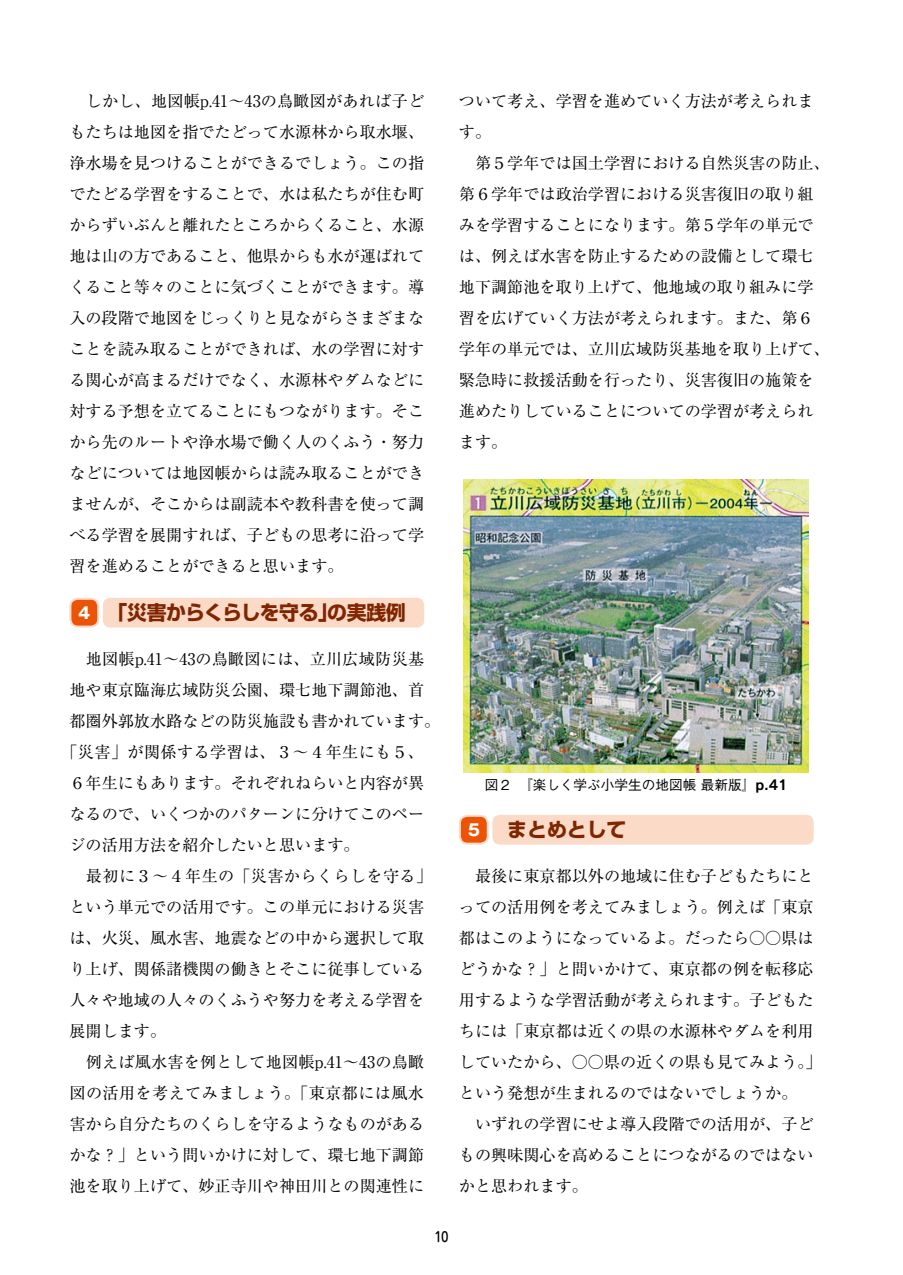
<style>
.page{position:relative;width:903px;height:1275px;background:#fff}
.page>*{position:absolute;margin:0;border:0;box-sizing:border-box;transform-origin:0 0}
.t1{font:700 19.78px "Shin Go Pro";letter-spacing:-.015em;color:#7f2500}
.t2{font:16.1px/31px "Ryumin Pro";color:#000}
.t3{font:16.1px "Ryumin Pro";letter-spacing:.025em;color:#000}
.t4{font:700 16.1px "Gothic MB101 Pro";color:#fff}
.t5{font:500 13.65px "Gothic BBB Pro";color:#000}
.t6{font:500 13.65px "Jun 34 Pro";color:#000}
.s1{font-family:"Gothic MB101 Pro";font-size:16.1px;color:#fff}
.s2{font-family:"Rodin Pro B";font-weight:400}
</style>
<div class="page">
<div style="left:70px;top:599px;width:28px;height:28px;background:#ea5404;border-radius:7px"></div>
<div style="left:69px;top:598px;width:30px;height:30px;border:2px solid #fbdac8;border-radius:7px"></div>
<div style="left:103px;top:598px;width:321px;height:30px;background:#fbdac8;border-radius:7px"></div>
<div style="left:460px;top:816px;width:28px;height:28px;background:#ea5404;border-radius:7px"></div>
<div style="left:459px;top:815px;width:30px;height:30px;border:2px solid #fbdac8;border-radius:7px"></div>
<div style="left:492px;top:815px;width:322px;height:30px;background:#fbdac8;border-radius:7px"></div>
<img style="left:464px;top:480px;width:345px;height:293px">
<p class="t2" style="left:69px;top:85px;width:356px;text-align:justify">　しかし、地図帳p.41〜43の鳥瞰図があれば子どもたちは地図を指でたどって水源林から取水堰、浄水場を見つけることができるでしょう。この指でたどる学習をすることで､水は私たちが住む町からずいぶんと離れたところからくること、水源地は山の方であること､他県からも水が運ばれてくること等々のことに気づくことができます。導入の段階で地図をじっくりと見ながらさまざまなことを読み取ることができれば､水の学習に対する関心が高まるだけでなく､水源林やダムなどに対する予想を立てることにもつながります。そこから先のルートや浄水場で働く人のくふう・努力などについては地図帳からは読み取ることができませんが、そこからは副読本や教科書を使って調べる学習を展開すれば､子どもの思考に沿って学習を進めることができると思います。</p>
<p class="t1" style="left:78px;top:597px;width:329px"><span class="s1">4</span> 「災害からくらしを守る」の実践例</p>
<p class="t2" style="left:69px;top:643px;width:356px">　地図帳p.41〜43の鳥瞰図には、立川広域防災基</p>
<p class="t2" style="left:69px;top:674px;width:356px">地や東京臨海広域防災公園、環七地下調節池、首</p>
<p class="t2" style="left:69px;top:705px;width:372px">都圏外郭放水路などの防災施設も書かれています。</p>
<p class="t3" style="left:61px;top:740px;width:364px">「災害」が関係する学習は､３〜４年生にも５、</p>
<p class="t2" style="left:69px;top:767px;width:356px">６年生にもあります。それぞれねらいと内容が異</p>
<p class="t2" style="left:69px;top:798px;width:356px">なるので、いくつかのパターンに分けてこのペー</p>
<p class="t2" style="left:69px;top:829px;width:292px">ジの活用方法を紹介したいと思います。</p>
<p class="t3" style="left:69px;top:864px;width:364px">　最初に３〜４年生の「災害からくらしを守る」</p>
<p class="t2" style="left:69px;top:891px;width:356px">という単元での活用です。この単元における災害</p>
<p class="t2" style="left:69px;top:922px;width:356px">は､火災、風水害、地震などの中から選択して取</p>
<p class="t2" style="left:69px;top:953px;width:356px">り上げ、関係諸機関の働きとそこに従事している</p>
<p class="t2" style="left:69px;top:984px;width:356px">人々や地域の人々のくふうや努力を考える学習を</p>
<p class="t2" style="left:69px;top:1015px;width:98px">展開します。</p>
<p class="t2" style="left:69px;top:1046px;width:356px">　例えば風水害を例として地図帳p.41〜43の鳥瞰</p>
<p class="t3" style="left:69px;top:1081px;width:356px">図の活用を考えてみましょう。「東京都には風水</p>
<p class="t2" style="left:69px;top:1108px;width:356px">害から自分たちのくらしを守るようなものがある</p>
<p class="t2" style="left:69px;top:1139px;width:356px">かな？」という問いかけに対して、環七地下調節</p>
<p class="t2" style="left:69px;top:1170px;width:356px">池を取り上げて、妙正寺川や神田川との関連性に</p>
<p class="t2" style="left:459px;top:85px;width:372px">ついて考え、学習を進めていく方法が考えられます。<br>　第５学年では国土学習における自然災害の防止、第６学年では政治学習における災害復旧の取り組みを学習することになります。第５学年の単元では、例えば水害を防止するための設備として環七地下調節池を取り上げて、他地域の取り組みに学習を広げていく方法が考えられます。また、第６学年の単元では、立川広域防災基地を取り上げて、緊急時に救援活動を行ったり、災害復旧の施策を進めたりしていることについての学習が考えられます。</p>
<p class="t5" style="left:485px;top:773px;width:304px">図２　『楽しく学ぶ小学生の地図帳 最新版』<span class="s2">p.41</span></p>
<p class="t4" style="left:468px;top:816px;width:14px">5</p>
<p class="t1" style="left:507px;top:814px;width:121px">まとめとして</p>
<p class="t2" style="left:459px;top:860px;width:364px">　最後に東京都以外の地域に住む子どもたちにとっての活用例を考えてみましょう。例えば「東京都はこのようになっているよ。だったら○○県はどうかな？」と問いかけて、東京都の例を転移応用するような学習活動が考えられます。子どもたちには「東京都は近くの県の水源林やダムを利用していたから、○○県の近くの県も見てみよう。」という発想が生まれるのではないでしょうか。<br>　いずれの学習にせよ導入段階での活用が､子どもの興味関心を高めることにつながるのではないかと思われます。</p>
<p class="t6" style="left:435px;top:1226px;width:15px">10</p>
</div>
